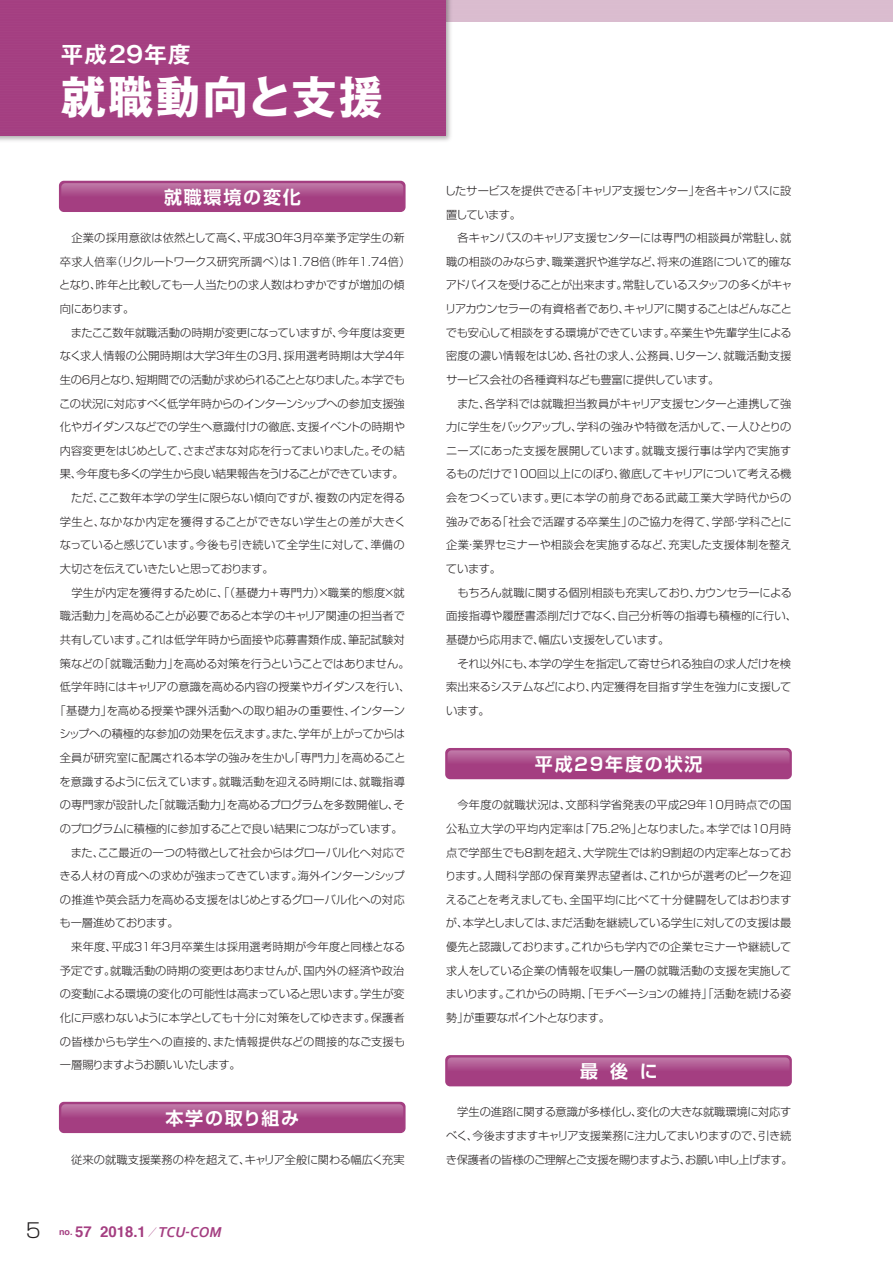
<style>
.page{position:relative;width:893px;height:1263px;background:#fff}
.page>*{position:absolute;margin:0;border:0;box-sizing:border-box;transform-origin:0 0}
.t1{font:700 45px "Gothic MB101 Pr 5";letter-spacing:.05em;color:#fff}
.t2{font:700 22.5px "Gothic MB101 Pr 5 De";letter-spacing:.05em;color:#fff}
.t3{font:700 18px "Shin Go Pr 5 De";letter-spacing:.1em;color:#fff}
.t4{font:700 15px "Helvetica";color:#a43e81}
.t5{font:300 11.25px/23.5px "Shin Go Pr 5";letter-spacing:-.015em;color:#231f20}
.t6{font:300 11.25px "Shin Go Pr 5";letter-spacing:.025em;color:#231f20}
.t7{font:300 11.25px "Shin Go Pr 5";letter-spacing:.01em;color:#231f20}
.t8{font:300 11.25px "Shin Go Pr 5";letter-spacing:.02em;color:#231f20}
.t9{font:300 11.25px "Shin Go Pr 5";letter-spacing:-.05em;color:#231f20}
.t10{font:300 11.25px "Shin Go Pr 5";letter-spacing:-.08em;color:#231f20}
.t11{font:300 11.25px "Shin Go Pr 5";letter-spacing:-.045em;color:#231f20}
.t12{font:300 11.25px "Shin Go Pr 5";letter-spacing:-.055em;color:#231f20}
.t13{font:300 11.25px "Shin Go Pr 5";letter-spacing:-.04em;color:#231f20}
.s1{font-family:"Shin Go Pr 5";font-weight:300;font-size:19.95px;color:#231f20}
.s2{font-size:9px}
.s3{font-family:"Gothic MB101 Pr 5";font-weight:300;font-size:10.5px}
.s4{font-family:"Corbel";font-style:italic}
</style>
<div class="page">
<div style="left:0;top:0;width:893px;height:21px;background:#dabccf"></div>
<img style="left:0;top:0;width:454px;height:141px">
<div style="left:0;top:0;width:446px;height:136px;background:#a43f82"></div>
<div style="left:446px;top:749px;width:345px;height:29px;background:#a43e81;border-radius:4px"></div>
<div style="left:445px;top:748px;width:347px;height:31px;border:2px solid #a43e81;border-radius:4px"></div>
<svg style="left:447px;top:750px;width:343px;height:16px"></svg>
<div style="left:446px;top:1056px;width:345px;height:29px;background:#a43e81;border-radius:4px"></div>
<div style="left:445px;top:1055px;width:347px;height:31px;border:2px solid #a43e81;border-radius:4px"></div>
<svg style="left:447px;top:1057px;width:343px;height:16px"></svg>
<div style="left:60px;top:1102px;width:345px;height:30px;background:#a43e81;border-radius:4px"></div>
<div style="left:59px;top:1102px;width:347px;height:31px;border:2px solid #a43e81;border-radius:4px"></div>
<svg style="left:61px;top:1104px;width:342px;height:15px"></svg>
<div style="left:60px;top:181px;width:345px;height:30px;background:#a43e81;border-radius:4px"></div>
<div style="left:59px;top:181px;width:347px;height:31px;border:2px solid #a43e81;border-radius:4px"></div>
<svg style="left:61px;top:183px;width:342px;height:15px"></svg>
<h2 class="t2" style="left:61px;top:35px;width:131px">平成29年度</h2>
<h1 class="t1" style="left:61px;top:60px;width:324px">就職動向と支援</h1>
<h3 class="t3" style="left:164px;top:182px;width:138px">就職環境の変化</h3>
<p class="t8" style="left:60px;top:229px;width:346px">　企業の採用意欲は依然として高く、平成３０年３月卒業予定学生の新</p>
<p class="t5" style="left:60px;top:249px;width:352px">卒求人倍率（リクルートワークス研究所調べ）は１．７８倍（昨年１．７４倍）</p>
<p class="t5" style="left:59px;top:272px;width:347px">となり、昨年と比較しても一人当たりの求人数はわずかですが増加の傾</p>
<p class="t5" style="left:60px;top:296px;width:76px">向にあります。</p>
<p class="t5" style="left:60px;top:320px;width:347px">　またここ数年就職活動の時期が変更になっていますが、今年度は変更</p>
<p class="t7" style="left:60px;top:347px;width:347px">なく求人情報の公開時期は大学３年生の３月、採用選考時期は大学４年</p>
<p class="t10" style="left:60px;top:370px;width:347px">生の６月となり、短期間での活動が求められることとなりました。本学でも</p>
<p class="t5" style="left:59px;top:390px;width:347px">この状況に対応すべく低学年時からのインターンシップへの参加支援強</p>
<p class="t5" style="left:60px;top:414px;width:347px">化やガイダンスなどでの学生へ意識付けの徹底、支援イベントの時期や</p>
<p class="t11" style="left:60px;top:441px;width:347px">内容変更をはじめとして、さまざまな対応を行ってまいりました。その結</p>
<p class="t12" style="left:60px;top:465px;width:346px">果、今年度も多くの学生から良い結果報告をうけることができています。</p>
<p class="t5" style="left:60px;top:485px;width:347px">　ただ、ここ数年本学の学生に限らない傾向ですが、複数の内定を得る</p>
<p class="t8" style="left:60px;top:512px;width:348px">学生と、なかなか内定を獲得することができない学生との差が大きく</p>
<p class="t5" style="left:60px;top:532px;width:346px">なっていると感じています。今後も引き続いて全学生に対して、準備の</p>
<p class="t9" style="left:60px;top:559px;width:215px">大切さを伝えていきたいと思っております。</p>
<p class="t6" style="left:60px;top:583px;width:347px">　学生が内定を獲得するために、「（基礎力＋専門力）×職業的態度×就</p>
<p class="t5" style="left:60px;top:603px;width:347px">職活動力」を高めることが必要であると本学のキャリア関連の担当者で</p>
<p class="t7" style="left:60px;top:630px;width:346px">共有しています。これは低学年時から面接や応募書類作成、筆記試験対</p>
<p class="t5" style="left:60px;top:650px;width:351px">策などの「就職活動力」を高める対策を行うということではありません。</p>
<p class="t5" style="left:60px;top:674px;width:352px">低学年時にはキャリアの意識を高める内容の授業やガイダンスを行い、</p>
<p class="t6" style="left:55px;top:701px;width:352px">「基礎力」を高める授業や課外活動への取り組みの重要性、インターン</p>
<p class="t5" style="left:59px;top:721px;width:347px">シップへの積極的な参加の効果を伝えます。また、学年が上がってからは</p>
<p class="t5" style="left:60px;top:745px;width:347px">全員が研究室に配属される本学の強みを生かし「専門力」を高めること</p>
<p class="t5" style="left:60px;top:768px;width:347px">を意識するように伝えています。就職活動を迎える時期には、就職指導</p>
<p class="t5" style="left:60px;top:792px;width:346px">の専門家が設計した「就職活動力」を高めるプログラムを多数開催し、そ</p>
<p class="t13" style="left:60px;top:819px;width:344px">のプログラムに積極的に参加することで良い結果につながっています。</p>
<p class="t5" style="left:60px;top:839px;width:347px">　また、ここ最近の一つの特徴として社会からはグローバル化へ対応で</p>
<p class="t5" style="left:60px;top:863px;width:347px">きる人材の育成への求めが強まってきています。海外インターンシップ</p>
<p class="t5" style="left:60px;top:887px;width:346px">の推進や英会話力を高める支援をはじめとするグローバル化への対応</p>
<p class="t5" style="left:60px;top:910px;width:121px">も一層進めております。</p>
<p class="t5" style="left:60px;top:934px;width:347px">　来年度、平成３１年３月卒業生は採用選考時期が今年度と同様となる</p>
<p class="t5" style="left:60px;top:957px;width:346px">予定です。就職活動の時期の変更はありませんが、国内外の経済や政治</p>
<p class="t5" style="left:60px;top:981px;width:346px">の変動による環境の変化の可能性は高まっていると思います。学生が変</p>
<p class="t5" style="left:60px;top:1005px;width:346px">化に戸惑わないように本学としても十分に対策をしてゆきます。保護者</p>
<p class="t6" style="left:60px;top:1032px;width:347px">の皆様からも学生への直接的、また情報提供などの間接的なご支援も</p>
<p class="t9" style="left:60px;top:1056px;width:183px">一層賜りますようお願いいたします。</p>
<h3 class="t3" style="left:165px;top:1103px;width:135px">本学の取り組み</h3>
<p class="t5" style="left:60px;top:1146px;width:346px">　従来の就職支援業務の枠を超えて、キャリア全般に関わる幅広く充実</p>
<h3 class="t4" style="left:26px;top:1220px;width:197px"><span class="s1">5</span> <span class="s2">no.</span> 57 2018.1 <span class="s3">／</span><span class="s4">TCU-COM</span></h3>
<p class="t5" style="left:445px;top:178px;width:354px">したサービスを提供できる「キャリア支援センター」を各キャンパスに設置しています。<br>　各キャンパスのキャリア支援センターには専門の相談員が常駐し、就職の相談のみならず、職業選択や進学など、将来の進路について的確なアドバイスを受けることが出来ます。常駐しているスタッフの多くがキャリアカウンセラーの有資格者であり、キャリアに関することはどんなことでも安心して相談をする環境ができています。卒業生や先輩学生による密度の濃い情報をはじめ、各社の求人、公務員、Ｕターン、就職活動支援サービス会社の各種資料なども豊富に提供しています。<br>　また、各学科では就職担当教員がキャリア支援センターと連携して強力に学生をバックアップし、学科の強みや特徴を活かして、一人ひとりのニーズにあった支援を展開しています。就職支援行事は学内で実施するものだけで１００回以上にのぼり、徹底してキャリアについて考える機会をつくっています。更に本学の前身である武蔵工業大学時代からの強みである「社会で活躍する卒業生」のご協力を得て、学部・学科ごとに企業・業界セミナーや相談会を実施するなど、充実した支援体制を整えています。<br>　もちろん就職に関する個別相談も充実しており、カウンセラーによる面接指導や履歴書添削だけでなく、自己分析等の指導も積極的に行い、基礎から応用まで、幅広い支援をしています。<br>　それ以外にも、本学の学生を指定して寄せられる独自の求人だけを検索出来るシステムなどにより、内定獲得を目指す学生を強力に支援しています。</p>
<h3 class="t3" style="left:535px;top:749px;width:169px">平成２9年度の状況</h3>
<p class="t5" style="left:445px;top:792px;width:348px;text-align:justify">　今年度の就職状況は、文部科学省発表の平成２９年１０月時点での国公私立大学の平均内定率は「７５.２％」となりました。本学では１０月時点で学部生でも８割を超え、大学院生では約９割超の内定率となっております。人間科学部の保育業界志望者は、これからが選考のピークを迎えることを考えましても、全国平均に比べて十分健闘をしてはおりますが、本学としましては、まだ活動を継続している学生に対しての支援は最優先と認識しております。これからも学内での企業セミナーや継続して求人をしている企業の情報を収集し一層の就職活動の支援を実施してまいります。これからの時期、「モチベーションの維持」「活動を続ける姿勢」が重要なポイントとなります。</p>
<h3 class="t3" style="left:580px;top:1056px;width:79px">最 後 に</h3>
<p class="t5" style="left:446px;top:1099px;width:348px">　学生の進路に関する意識が多様化し、変化の大きな就職環境に対応すべく、今後ますますキャリア支援業務に注力してまいりますので、引き続き保護者の皆様のご理解とご支援を賜りますよう、お願い申し上げます。</p>
</div>
